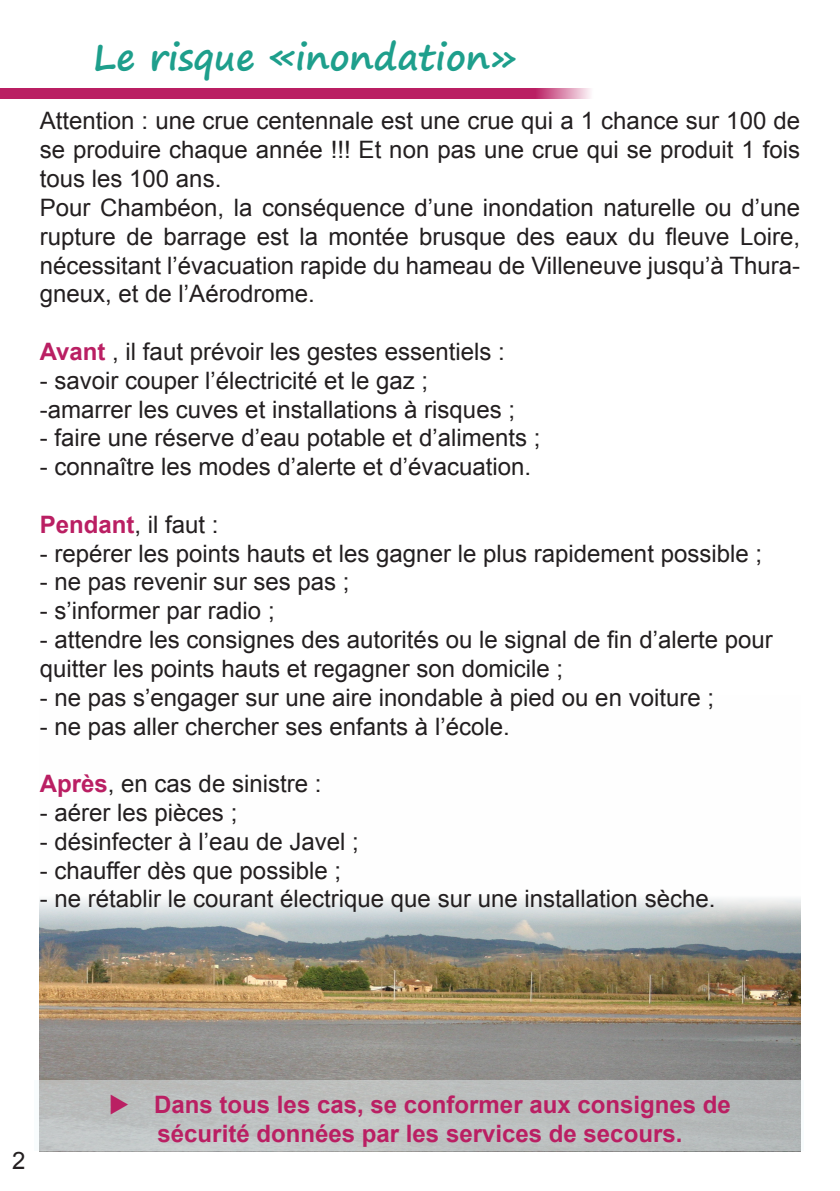
<style>
.page{position:relative;width:840px;height:1191px;background:#fff}
.page>*{position:absolute;margin:0;border:0;box-sizing:border-box;transform-origin:0 0}
.t1{font:700 36px "Segoe Print";color:#1e9f8c}
.t2{font:24px/28.8px "Arial";color:#231f20;text-align:justify}
.t3{font:700 24px "Arial";color:#ba1f63}
.s1{font-weight:700;color:#ba1f63}
</style>
<div class="page">
<img style="left:40px;top:898px;width:759px;height:182px">
<div style="left:0;top:88px;width:593px;height:11px;background:#ba1f63"></div>
<div style="left:34px;top:1080px;width:769px;height:71px;background:linear-gradient(to right,#c3c6c5,#b4b8b8)"></div>
<p class="t1" style="left:93px;top:25px;width:424px">Le risque «inondation»</p>
<p class="t2" style="left:40px;top:107px;width:761px">Attention : une crue centennale est une crue qui a 1 chance sur 100 de se produire chaque année !!! Et non pas une crue qui se produit 1 fois tous les 100 ans.</p>
<p class="t2" style="left:40px;top:193px;width:761px">Pour Chambéon, la conséquence d’une inondation naturelle ou d’une rupture de barrage est la montée brusque des eaux du fleuve Loire, nécessitant l’évacuation rapide du hameau de Villeneuve jusqu’à Thura&shy;gneux, et de l’Aérodrome.</p>
<p class="t2" style="left:40px;top:337px;width:466px"><span class="s1">Avant</span> , il faut prévoir les gestes essentiels :</p>
<p class="t2" style="left:40px;top:366px;width:390px">- savoir couper l’électricité et le gaz ;</p>
<p class="t2" style="left:40px;top:395px;width:476px">-amarrer les cuves et installations à risques ;</p>
<p class="t2" style="left:40px;top:424px;width:502px">- faire une réserve d’eau potable et d’aliments ;</p>
<p class="t2" style="left:40px;top:452px;width:492px">- connaître les modes d’alerte et d’évacuation.</p>
<p class="t2" style="left:40px;top:510px;width:180px"><span class="s1">Pendant</span>, il faut :</p>
<p class="t2" style="left:40px;top:539px;width:723px">- repérer les points hauts et les gagner le plus rapidement possible ;</p>
<p class="t2" style="left:40px;top:568px;width:311px">- ne pas revenir sur ses pas ;</p>
<p class="t2" style="left:40px;top:596px;width:236px">- s’informer par radio ;</p>
<p class="t2" style="left:40px;top:625px;width:734px">- attendre les consignes des autorités ou le signal de fin d’alerte pour quitter les points hauts et regagner son domicile ;</p>
<p class="t2" style="left:40px;top:683px;width:675px">- ne pas s’engager sur une aire inondable à pied ou en voiture ;</p>
<p class="t2" style="left:40px;top:712px;width:471px">- ne pas aller chercher ses enfants à l’école.</p>
<p class="t2" style="left:40px;top:769px;width:283px"><span class="s1">Après</span>, en cas de sinistre :</p>
<p class="t2" style="left:40px;top:798px;width:199px">- aérer les pièces ;</p>
<p class="t2" style="left:40px;top:827px;width:320px">- désinfecter à l’eau de Javel ;</p>
<p class="t2" style="left:40px;top:856px;width:303px">- chauffer dès que possible ;</p>
<p class="t2" style="left:40px;top:884px;width:676px">- ne rétablir le courant électrique que sur une installation sèche.</p>
<p class="t2" style="left:12px;top:1146px;width:15px">2</p>
<p class="t3" style="left:109px;top:1088px;width:623px">◆ Dans tous les cas, se conformer aux consignes de</p>
<p class="t3" style="left:157px;top:1117px;width:526px">sécurité données par les services de secours.</p>
</div>
